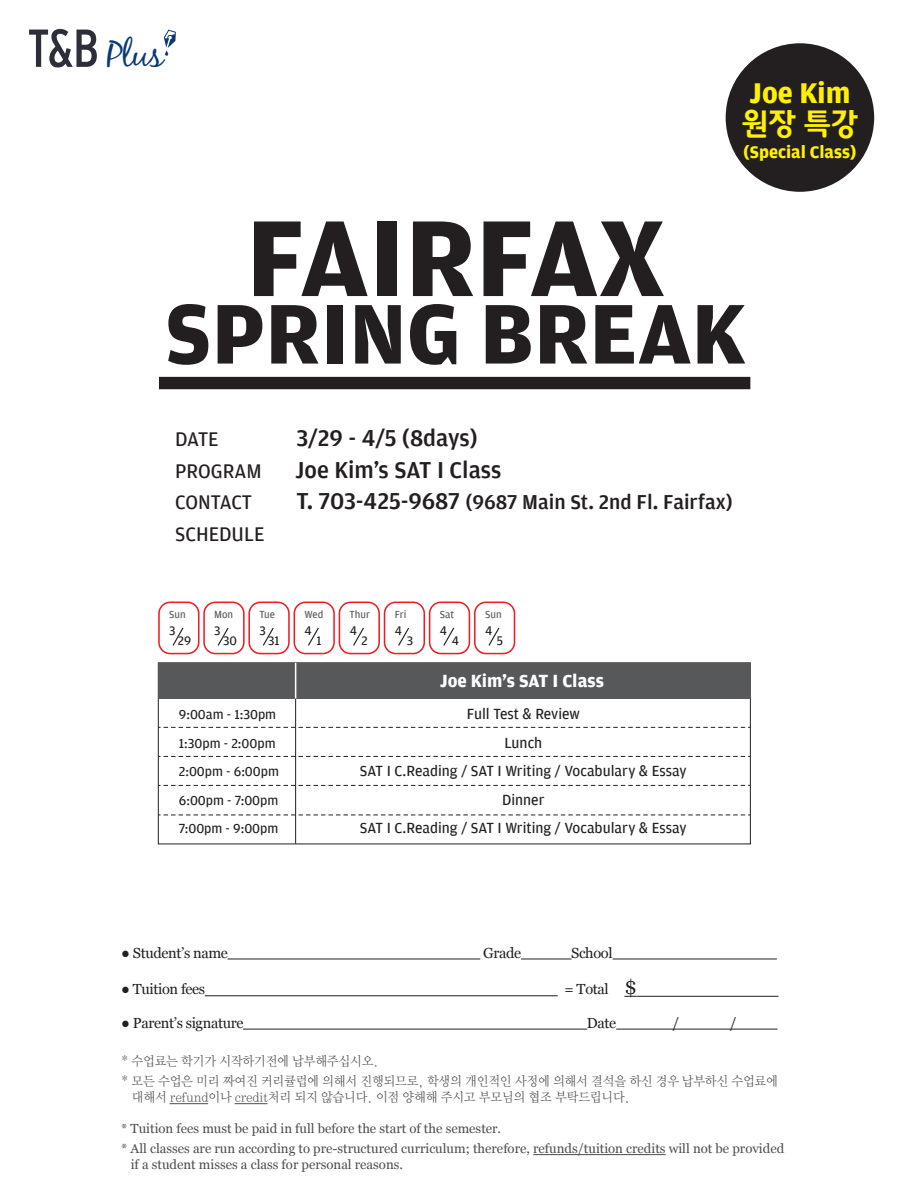
<style>
.page{position:relative;width:918px;height:1188px;background:#fff}
.page>*{position:absolute;margin:0;border:0;box-sizing:border-box;transform-origin:0 0}
.t1{font:700 114.6px "Amplitude";color:#231f20}
.t2{font:700 89.7px "Amplitude";color:#231f20}
.t3{font:53.4px "Interstate Cond Mono";color:#2d2e39}
.t4{font:34.5px "Black Jack";color:#0a3a74}
.t5{font:700 30px "Amplitude";color:#fff101}
.t6{font:700 30px "Moebius Korea";color:#fff101}
.t7{font:500 24.3px "Amplitude";color:#231f20}
.t8{font:500 21.15px "Amplitude";color:#231f20}
.t9{font:20.85px "Amplitude";color:#231f20}
.t10{font:700 18.6px "Amplitude";color:#fff}
.t11{font:700 18px "Amplitude";color:#fff101}
.t12{font:15.45px/28.5px "Amplitude";color:#231f20;text-align:center}
.t13{font:14.55px "Georgia";letter-spacing:-.025em;color:#231f20}
.t14{font:13.95px/28.5px "Amplitude";color:#231f20}
.t15{font:13.2px/20.4px "Georgia";color:#4b4c4d}
.t16{font:13.2px/20.4px "Y Mj O125";letter-spacing:-.075em;color:#4b4c4d;scale:.95 1}
.t17{font:13.2px "Amplitude";color:#231f20}
.t18{font:10.8px "Amplitude";color:#57585a}
.s1{font-size:24.3px}
.s2{font-size:20.4px}
</style>
<div class="page">
<svg style="left:164px;top:30px;width:12px;height:26px"></svg>
<div style="left:158px;top:663px;width:593px;height:181px;background:#fff;border:1px solid #231f20"></div>
<div style="left:158px;top:663px;width:592px;height:35px;background:#57585a"></div>
<svg style="left:158px;top:727px;width:592px;height:1px"></svg>
<svg style="left:158px;top:756px;width:592px;height:1px"></svg>
<svg style="left:158px;top:785px;width:592px;height:1px"></svg>
<svg style="left:158px;top:815px;width:592px;height:1px"></svg>
<hr style="left:295px;top:699px;width:1px;height:145px;background:#231f20">
<hr style="left:295px;top:663px;width:1px;height:36px;background:#fff">
<svg style="left:172px;top:627px;width:12px;height:19px"></svg>
<svg style="left:217px;top:627px;width:12px;height:19px"></svg>
<svg style="left:263px;top:627px;width:11px;height:19px"></svg>
<svg style="left:308px;top:627px;width:11px;height:19px"></svg>
<svg style="left:353px;top:627px;width:11px;height:19px"></svg>
<svg style="left:398px;top:627px;width:11px;height:19px"></svg>
<svg style="left:443px;top:627px;width:12px;height:19px"></svg>
<svg style="left:488px;top:627px;width:12px;height:19px"></svg>
<div style="left:203px;top:602px;width:42px;height:52px;border:2px solid #ee1d23;border-radius:11px"></div>
<div style="left:158px;top:602px;width:42px;height:52px;border:2px solid #ee1d23;border-radius:11px"></div>
<div style="left:248px;top:602px;width:42px;height:52px;border:2px solid #ee1d23;border-radius:11px"></div>
<div style="left:339px;top:602px;width:41px;height:52px;border:2px solid #ee1d23;border-radius:11px"></div>
<div style="left:294px;top:602px;width:41px;height:52px;border:2px solid #ee1d23;border-radius:11px"></div>
<div style="left:384px;top:602px;width:41px;height:52px;border:2px solid #ee1d23;border-radius:11px"></div>
<div style="left:474px;top:602px;width:41px;height:52px;border:2px solid #ee1d23;border-radius:11px"></div>
<div style="left:429px;top:602px;width:41px;height:52px;border:2px solid #ee1d23;border-radius:11px"></div>
<hr style="left:228px;top:959px;width:252px;height:1px;background:#231f20">
<hr style="left:521px;top:959px;width:51px;height:1px;background:#231f20">
<hr style="left:613px;top:959px;width:164px;height:1px;background:#231f20">
<hr style="left:170px;top:1103px;width:38px;height:1px;background:#4b4c4d">
<hr style="left:235px;top:1103px;width:33px;height:1px;background:#4b4c4d">
<hr style="left:533px;top:1154px;width:133px;height:1px;background:#4b4c4d">
<hr style="left:205px;top:995px;width:353px;height:1px;background:#231f20">
<svg style="left:624px;top:996px;width:12px;height:1px"></svg>
<hr style="left:636px;top:996px;width:143px;height:1px;background:#231f20">
<hr style="left:243px;top:1029px;width:344px;height:1px;background:#231f20">
<hr style="left:616px;top:1029px;width:162px;height:1px;background:#231f20">
<div style="left:159px;top:377px;width:591px;height:12px;background:#231f20"></div>
<div style="left:726px;top:43px;width:148px;height:149px;background:#231f20;border-radius:50%"></div>
<h3 class="t3" style="left:27px;top:18px;width:73px">T&amp;B</h3>
<h3 class="t4" style="left:107px;top:33px;width:58px">Plus</h3>
<h3 class="t5" style="left:749px;top:76px;width:103px">Joe Kim</h3>
<h3 class="t6" style="left:742px;top:106px;width:118px">원장 특강</h3>
<h3 class="t11" style="left:743px;top:142px;width:115px">(Special Class)</h3>
<h1 class="t1" style="left:246px;top:194px;width:420px">FAIRFAX</h1>
<h2 class="t2" style="left:165px;top:284px;width:583px">SPRING BREAK</h2>
<h3 class="t9" style="left:175px;top:427px;width:45px">DATE</h3>
<h3 class="t7" style="left:297px;top:424px;width:183px">3/29 - 4/5 (8days)</h3>
<h3 class="t9" style="left:175px;top:459px;width:88px">PROGRAM</h3>
<h3 class="t7" style="left:295px;top:456px;width:208px">Joe Kim's SAT I Class</h3>
<h3 class="t9" style="left:175px;top:491px;width:78px">CONTACT</h3>
<h3 class="t8" style="left:297px;top:491px;width:438px"><span class="s1">T. 703-425-9687</span> (9687 Main St. 2nd Fl. Fairfax)</h3>
<h3 class="t9" style="left:175px;top:523px;width:91px">SCHEDULE</h3>
<p class="t18" style="left:169px;top:608px;width:18px">Sun</p>
<p class="t17" style="left:169px;top:623px;width:8px">3</p>
<p class="t17" style="left:178px;top:634px;width:15px">29</p>
<p class="t18" style="left:214px;top:608px;width:21px">Mon</p>
<p class="t17" style="left:214px;top:623px;width:8px">3</p>
<p class="t17" style="left:223px;top:634px;width:15px">30</p>
<p class="t18" style="left:259px;top:608px;width:17px">Tue</p>
<p class="t17" style="left:259px;top:623px;width:8px">3</p>
<p class="t17" style="left:268px;top:634px;width:13px">31</p>
<p class="t18" style="left:305px;top:608px;width:20px">Wed</p>
<p class="t17" style="left:305px;top:623px;width:9px">4</p>
<p class="t17" style="left:316px;top:634px;width:7px">1</p>
<p class="t18" style="left:350px;top:608px;width:22px">Thur</p>
<p class="t17" style="left:350px;top:623px;width:9px">4</p>
<p class="t17" style="left:362px;top:634px;width:8px">2</p>
<p class="t18" style="left:395px;top:608px;width:13px">Fri</p>
<p class="t17" style="left:395px;top:623px;width:9px">4</p>
<p class="t17" style="left:407px;top:634px;width:8px">3</p>
<p class="t18" style="left:440px;top:608px;width:16px">Sat</p>
<p class="t17" style="left:440px;top:623px;width:9px">4</p>
<p class="t17" style="left:452px;top:634px;width:9px">4</p>
<p class="t18" style="left:485px;top:608px;width:18px">Sun</p>
<p class="t17" style="left:485px;top:623px;width:9px">4</p>
<p class="t17" style="left:497px;top:634px;width:8px">5</p>
<p class="t14" style="left:179px;top:700px;width:102px">9:00am - 1:30pm<br>1:30pm - 2:00pm<br>2:00pm - 6:00pm<br>6:00pm - 7:00pm<br>7:00pm - 9:00pm</p>
<h3 class="t10" style="left:440px;top:671px;width:166px">Joe Kim's SAT I Class</h3>
<p class="t12" style="left:360px;top:700px;width:328px">Full Test &amp; Review<br>Lunch<br>SAT I C.Reading / SAT I Writing / Vocabulary &amp; Essay<br>Dinner<br>SAT I C.Reading / SAT I Writing / Vocabulary &amp; Essay</p>
<p class="t13" style="left:121px;top:944px;width:108px">● Student’s name</p>
<p class="t13" style="left:483px;top:944px;width:39px">Grade</p>
<p class="t13" style="left:571px;top:944px;width:43px">School</p>
<p class="t13" style="left:121px;top:981px;width:85px">● Tuition fees</p>
<p class="t13" style="left:564px;top:981px;width:74px">= Total <span class="s2">$</span></p>
<p class="t13" style="left:121px;top:1014px;width:124px">● Parent’s signature</p>
<p class="t13" style="left:587px;top:1014px;width:31px">Date</p>
<p class="t13" style="left:673px;top:1014px;width:8px">/</p>
<p class="t13" style="left:730px;top:1014px;width:8px">/</p>
<p class="t16" style="left:121px;top:1051px;width:693px">* 수업료는 학기가 시작하기전에 납부해주십시오.<br>* 모든 수업은 미리 짜여진 커리큘럽에 의해서 진행되므로, 학생의 개인적인 사정에 의해서 결석을 하신 경우 납부하신 수업료에</p>
<p class="t16" style="left:132px;top:1087px;width:527px">대해서 refund이나 credit처리 되지 않습니다. 이점 양해해 주시고 부모님의 협조 부탁드립니다.</p>
<p class="t15" style="left:121px;top:1119px;width:665px">* Tuition fees must be paid in full before the start of the semester.<br>* All classes are run according to pre-structured curriculum; therefore, refunds/tuition credits will not be provided</p>
<p class="t15" style="left:131px;top:1155px;width:274px">if a student misses a class for personal reasons.</p>
</div>
